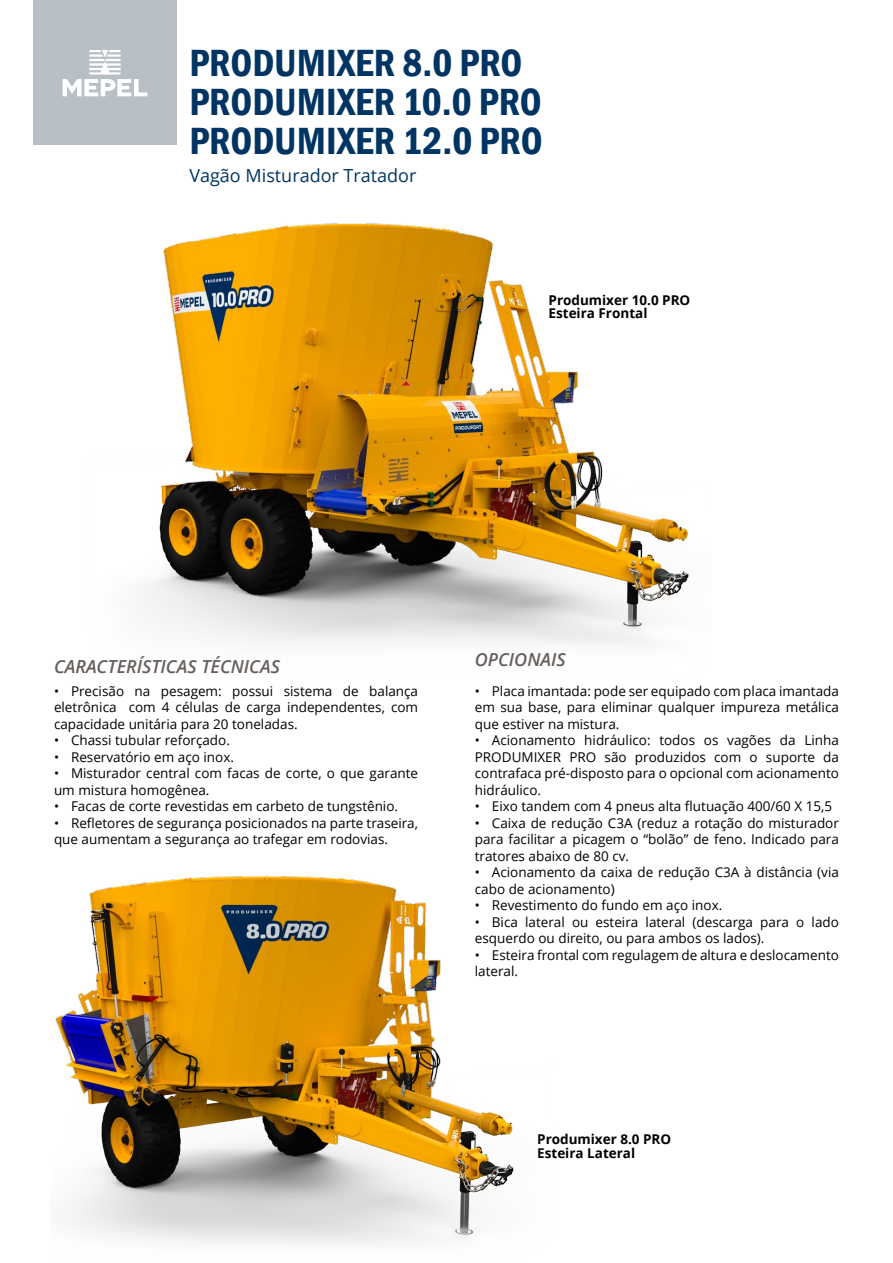
<style>
.page{position:relative;width:893px;height:1263px;background:#fff}
.page>*{position:absolute;margin:0;border:0;box-sizing:border-box;transform-origin:0 0}
.título_principal{font:600 condensed 39px "Franklin Gothic";color:#003462}
.subtitulo{font:italic 600 18px "Open Sans";color:#66605d}
.subtítulo{font:18px "Open Sans";color:#003462}
.t1{font:13.5px/16.5px "Open Sans";color:#000}
.legendas{font:700 13.5px "Open Sans";color:#000}
</style>
<div class="page">
<img style="left:148px;top:223px;width:541px;height:423px">
<div style="left:33px;top:0;width:144px;height:144px;background:#b6c0c6"></div>
<svg style="left:63px;top:50px;width:84px;height:46px"></svg>
<img style="left:55px;top:875px;width:459px;height:369px">
<p class="título_principal" style="left:189px;top:37px;width:335px">PRODUMIXER 8.0 PRO</p>
<p class="título_principal" style="left:189px;top:76px;width:354px">PRODUMIXER 10.0 PRO</p>
<p class="título_principal" style="left:189px;top:115px;width:355px">PRODUMIXER 12.0 PRO</p>
<p class="subtítulo" style="left:189px;top:163px;width:229px">Vagão Misturador Tratador</p>
<p class="legendas" style="left:549px;top:290px;width:143px">Produmixer 10.0 PRO</p>
<p class="legendas" style="left:549px;top:304px;width:100px">Esteira Frontal</p>
<p class="subtitulo" style="left:54px;top:654px;width:227px">CARACTERÍSTICAS TÉCNICAS</p>
<p class="subtitulo" style="left:475px;top:647px;width:92px">OPCIONAIS</p>
<p class="t1" style="left:54px;top:682px;width:366px;text-align:justify">• Precisão na pesagem: possui sistema de balança eletrônica com 4 células de carga independentes, com capacidade unitária para 20 toneladas.</p>
<p class="t1" style="left:54px;top:731px;width:177px">• Chassi tubular reforçado.</p>
<p class="t1" style="left:54px;top:748px;width:181px">• Reservatório em aço inox.</p>
<p class="t1" style="left:54px;top:764px;width:366px">• Misturador central com facas de corte, o que garante um mistura homogênea.</p>
<p class="t1" style="left:54px;top:797px;width:346px">• Facas de corte revestidas em carbeto de tungstênio.</p>
<p class="t1" style="left:54px;top:814px;width:366px">• Refletores de segurança posicionados na parte traseira, que aumentam a segurança ao trafegar em rodovias.</p>
<p class="t1" style="left:475px;top:682px;width:366px;text-align:justify">• Placa imantada: pode ser equipado com placa imantada em sua base, para eliminar qualquer impureza metálica que estiver na mistura.</p>
<p class="t1" style="left:475px;top:731px;width:366px;text-align:justify">• Acionamento hidráulico: todos os vagões da Linha PRODUMIXER PRO são produzidos com o suporte da contrafaca pré-disposto para o opcional com acionamento hidráulico.</p>
<p class="t1" style="left:475px;top:797px;width:359px">• Eixo tandem com 4 pneus alta flutuação 400/60 X 15,5</p>
<p class="t1" style="left:475px;top:814px;width:366px;text-align:justify">• Caixa de redução C3A (reduz a rotação do misturador para facilitar a picagem o “bolão” de feno. Indicado para tratores abaixo de 80 cv.</p>
<p class="t1" style="left:475px;top:863px;width:366px">• Acionamento da caixa de redução C3A à distância (via cabo de acionamento)</p>
<p class="t1" style="left:475px;top:896px;width:249px">• Revestimento do fundo em aço inox.</p>
<p class="t1" style="left:475px;top:913px;width:366px">• Bica lateral ou esteira lateral (descarga para o lado esquerdo ou direito, ou para ambos os lados).</p>
<p class="t1" style="left:475px;top:946px;width:366px">• Esteira frontal com regulagem de altura e deslocamento lateral.</p>
<p class="legendas" style="left:537px;top:1130px;width:136px">Produmixer 8.0 PRO</p>
<p class="legendas" style="left:537px;top:1143px;width:100px">Esteira Lateral</p>
</div>
